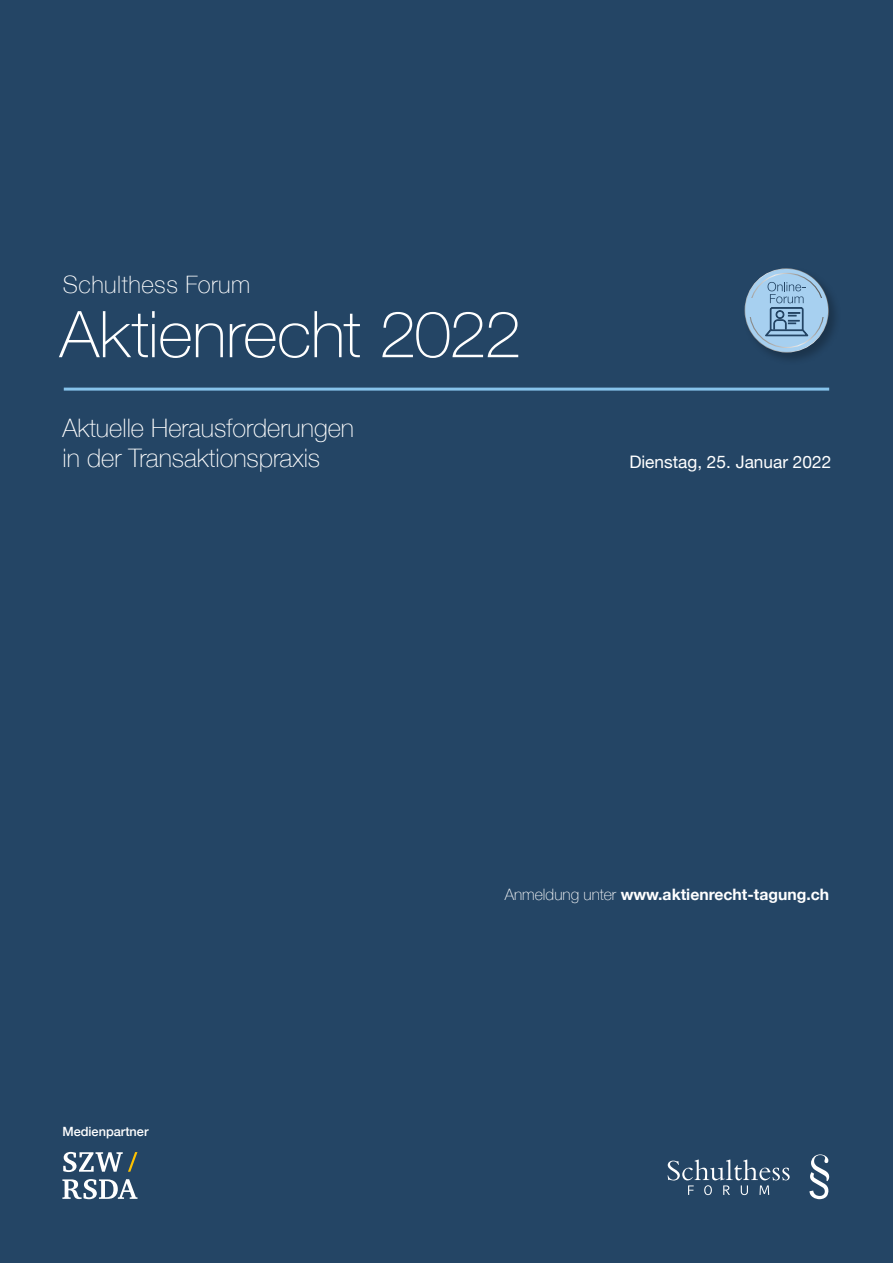
<style>
.page{position:relative;width:893px;height:1263px;background:#244565}
.page>*{position:absolute;margin:0;border:0;box-sizing:border-box;transform-origin:0 0}
.t1{font:100 64.5px "Helvetica Neue";letter-spacing:-.01em;color:#fff}
.t2{font:100 25.5px/30px "Helvetica Neue";color:#fff}
.t3{font:100 24px "Helvetica Neue";letter-spacing:.02em;color:#fff}
.t4{font:17.25px "Helvetica Neue";color:#fff}
.t5{font:700 15.75px "Helvetica Neue";color:#fff}
.t6{font:500 12.75px "Helvetica Neue";color:#fff}
.s1{font-weight:100}
</style>
<div class="page">
<svg style="left:668px;top:1159px;width:122px;height:36px"></svg>
<svg style="left:809px;top:1154px;width:20px;height:45px"></svg>
<hr style="left:64px;top:388px;width:765px;height:3px;background:#86c3eb">
<svg style="left:62px;top:1179px;width:76px;height:20px"></svg>
<svg style="left:63px;top:1152px;width:74px;height:20px"></svg>
<div style="left:742px;top:266px;width:100px;height:100px;background:#000;opacity:.25"></div>
<svg style="left:745px;top:268px;width:84px;height:85px;background:#a1c4e0"></svg>
<div style="left:748px;top:298px;width:77px;height:18px;background:#a7d0f0"></div>
<svg style="left:765px;top:282px;width:43px;height:54px"></svg>
<p class="t3" style="left:63px;top:266px;width:189px">Schulthess Forum</p>
<h1 class="t1" style="left:60px;top:285px;width:463px">Aktienrecht 2022</h1>
<p class="t2" style="left:62px;top:412px;width:293px">Aktuelle Herausforderungen in der Transaktionspraxis</p>
<p class="t4" style="left:629px;top:449px;width:203px">Dienstag, 25. Januar 2022</p>
<p class="t6" style="left:62px;top:1121px;width:88px">Medienpartner</p>
<p class="t5" style="left:505px;top:882px;width:326px"><span class="s1">Anmeldung unter</span> www.aktienrecht-tagung.ch</p>
</div>
